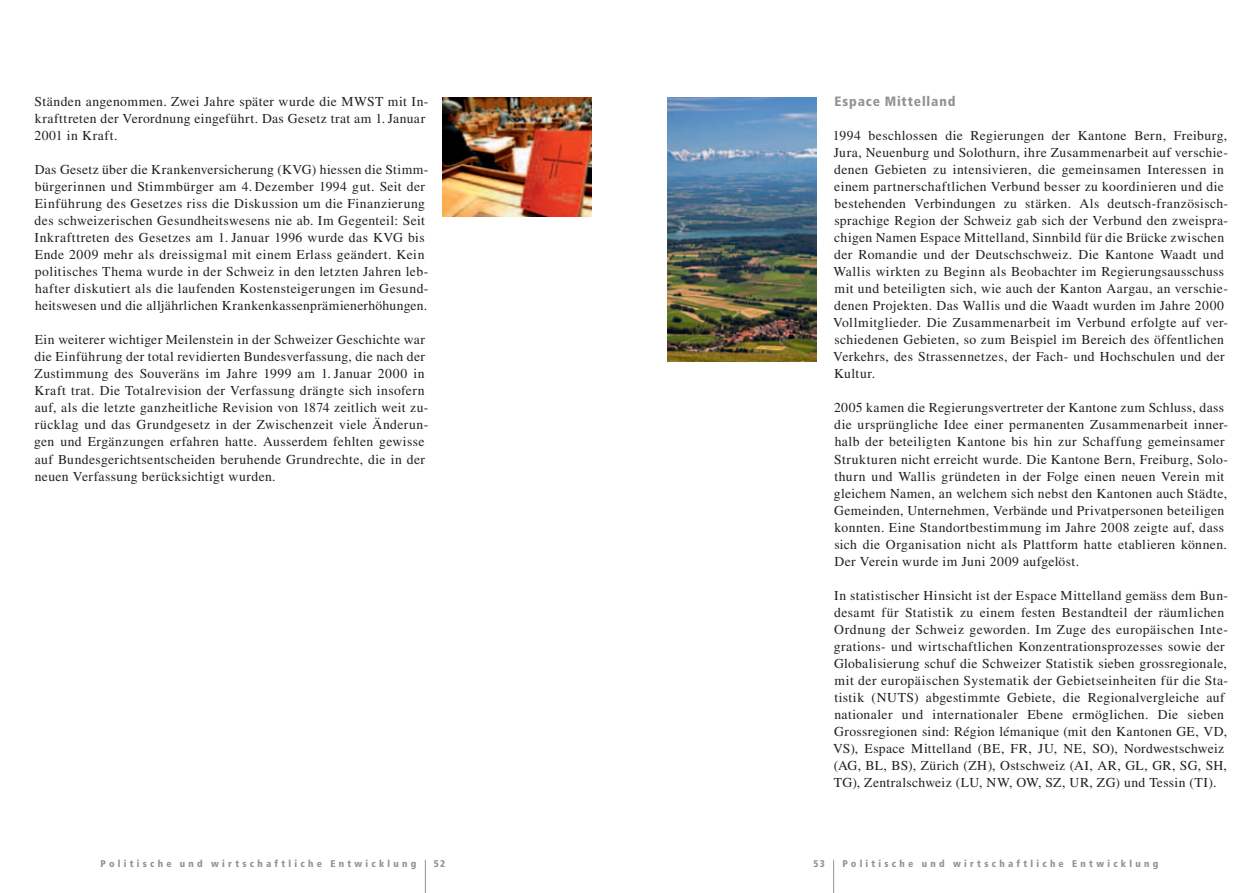
<style>
.page{position:relative;width:1259px;height:893px;background:#fff}
.page>*{position:absolute;margin:0;border:0;box-sizing:border-box;transform-origin:0 0}
.t1{font:13.65px/17px "Times LT Std";letter-spacing:.03em;color:#231f20}
.t2{font:900 condensed 13.5px "Frutiger LT Std";letter-spacing:.065em;color:#919295}
.t3{font:900 condensed 9.75px "Frutiger LT Std";letter-spacing:.33em;color:#919295}
</style>
<div class="page">
<img style="left:668px;top:98px;width:148px;height:263px">
<img style="left:442px;top:98px;width:149px;height:119px">
<hr style="left:425px;top:860px;width:1px;height:33px;background:#919295">
<hr style="left:833px;top:860px;width:1px;height:33px;background:#919295">
<p class="t1" style="left:34px;top:93px;width:395px">Ständen angenommen. Zwei Jahre später wurde die MWST mit In&shy;krafttreten der Verordnung eingeführt. Das Gesetz trat am 1.Januar<br>2001 in Kraft.</p>
<p class="t1" style="left:35px;top:161px;width:395px">Das Gesetz über die Krankenversicherung (KVG) hiessen die Stimm&shy;bürgerinnen und Stimmbürger am 4. Dezember 1994 gut. Seit der Einführung des Gesetzes riss die Diskussion um die Finanzierung des schweizerischen Gesundheitswesens nie ab. Im Gegenteil: Seit Inkrafttreten des Gesetzes am 1. Januar 1996 wurde das KVG bis Ende 2009 mehr als dreissigmal mit einem Erlass geändert. Kein politisches Thema wurde in der Schweiz in den letzten Jahren leb&shy;hafter diskutiert als die laufenden Kostensteigerungen im Gesund&shy;heitswesen und die alljährlichen Krankenkassenprämienerhöhungen.</p>
<p class="t1" style="left:34px;top:331px;width:396px">Ein weiterer wichtiger Meilenstein in der Schweizer Geschichte war die Einführung der total revidierten Bundesverfassung, die nach der Zustimmung des Souveräns im Jahre 1999 am 1. Januar 2000 in Kraft trat. Die Totalrevision der Verfassung drängte sich insofern auf, als die letzte ganzheitliche Revision von 1874 zeitlich weit zu&shy;rücklag und das Grundgesetz in der Zwischenzeit viele Änderun&shy;gen und Ergänzungen erfahren hatte. Ausserdem fehlten gewisse auf Bundesgerichtsentscheiden beruhende Grundrechte, die in der neuen Verfassung berücksichtigt wurden.</p>
<p class="t2" style="left:834px;top:93px;width:122px">Espace Mittelland</p>
<p class="t1" style="left:833px;top:127px;width:397px">1994 beschlossen die Regierungen der Kantone Bern, Freiburg, Jura, Neuenburg und Solothurn, ihre Zusammenarbeit auf verschie&shy;denen Gebieten zu intensivieren, die gemeinsamen Interessen in einem partnerschaftlichen Verbund besser zu koordinieren und die bestehenden Verbindungen zu stärken. Als deutsch-französisch&shy;sprachige Region der Schweiz gab sich der Verbund den zweispra&shy;chigen Namen Espace Mittelland, Sinnbild für die Brücke zwischen der Romandie und der Deutschschweiz. Die Kantone Waadt und Wallis wirkten zu Beginn als Beobachter im Regierungsausschuss mit und beteiligten sich, wie auch der Kanton Aargau, an verschie&shy;denen Projekten. Das Wallis und die Waadt wurden im Jahre 2000<br>Vollmitglieder. Die Zusammenarbeit im Verbund erfolgte auf ver&shy;schiedenen Gebieten, so zum Beispiel im Bereich des öffentlichen Verkehrs, des Strassennetzes, der Fach- und Hochschulen und der Kultur.</p>
<p class="t1" style="left:834px;top:399px;width:396px">2005 kamen die Regierungsvertreter der Kantone zum Schluss, dass die ursprüngliche Idee einer permanenten Zusammenarbeit inner&shy;halb der beteiligten Kantone bis hin zur Schaffung gemeinsamer Strukturen nicht erreicht wurde. Die Kantone Bern, Freiburg, Solo&shy;thurn und Wallis gründeten in der Folge einen neuen Verein mit gleichem Namen, an welchem sich nebst den Kantonen auch Städte, Gemeinden, Unternehmen, Verbände und Privatpersonen beteiligen konnten. Eine Standortbestimmung im Jahre 2008 zeigte auf, dass sich die Organisation nicht als Plattform hatte etablieren können.<br>Der Verein wurde im Juni 2009 aufgelöst.</p>
<p class="t1" style="left:833px;top:586px;width:396px">In statistischer Hinsicht ist der Espace Mittelland gemäss dem Bun&shy;desamt für Statistik zu einem festen Bestandteil der räumlichen Ordnung der Schweiz geworden. Im Zuge des europäischen Inte&shy;grations- und wirtschaftlichen Konzentrationsprozesses sowie der Globalisierung schuf die Schweizer Statistik sieben grossregionale, mit der europäischen Systematik der Gebietseinheiten für die Sta&shy;tistik (NUTS) abgestimmte Gebiete, die Regionalvergleiche auf nationaler und internationaler Ebene ermöglichen. Die sieben Grossregionen sind: Région lémanique (mit den Kantonen GE, VD, VS), Espace Mittelland (BE, FR, JU, NE, SO), Nordwestschweiz (AG, BL, BS), Zürich (ZH), Ostschweiz (AI, AR, GL, GR, SG, SH, TG), Zentralschweiz (LU, NW, OW, SZ, UR, ZG) und Tessin (TI).</p>
<p class="t3" style="left:100px;top:857px;width:317px">Politische und wirtschaftliche Entwicklung</p>
<p class="t3" style="left:434px;top:857px;width:13px">52</p>
<p class="t3" style="left:813px;top:857px;width:13px">53</p>
<p class="t3" style="left:842px;top:857px;width:317px">Politische und wirtschaftliche Entwicklung</p>
</div>
